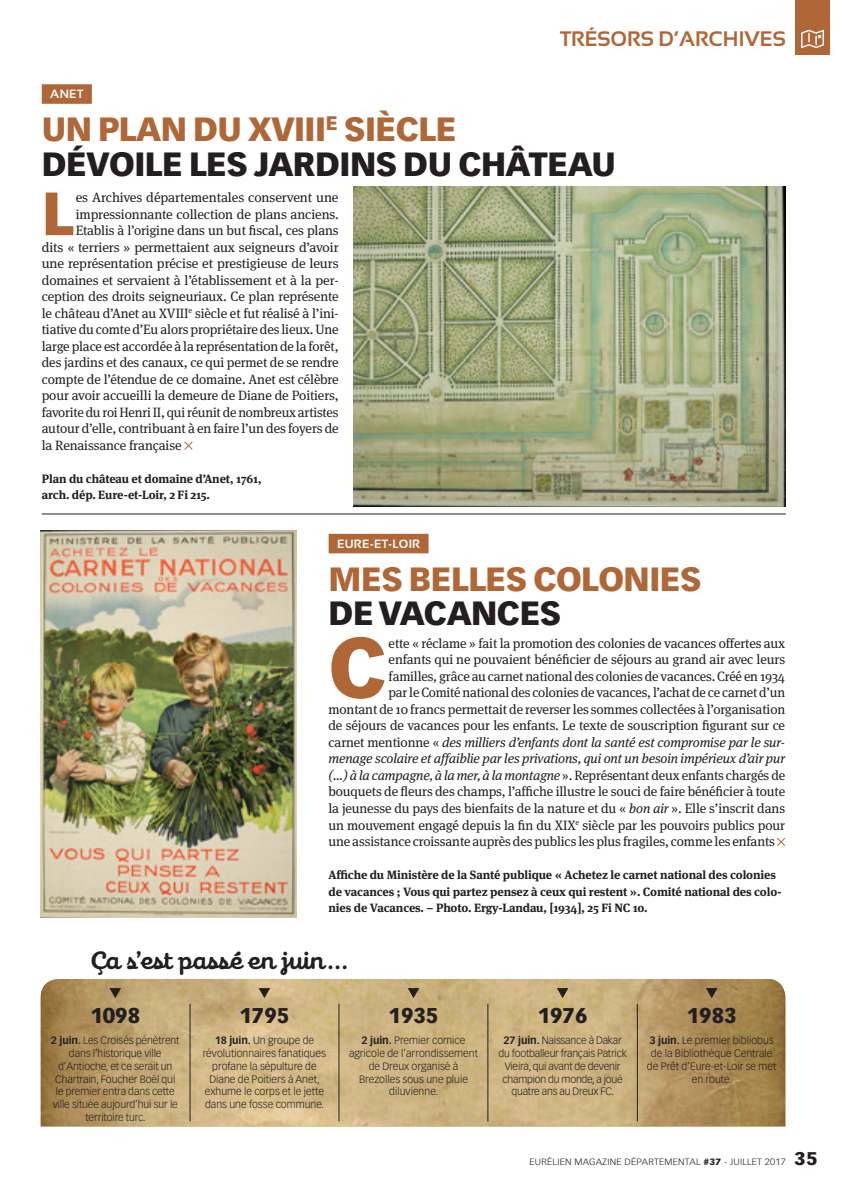
<style>
.page{position:relative;width:850px;height:1193px;background:#fff}
.page>*{position:absolute;margin:0;border:0;box-sizing:border-box;transform-origin:0 0}
.Texte_courant_serif{font:900 82.95px "Vectora LT Std";color:#af6738}
.Texte_courant_serif-2{font:900 59.85px "Vectora LT Std";color:#af6738}
.TITRE_article_plus{font:900 33px/34.5px "Vectora LT Std";letter-spacing:-.015em;color:#231f20}
.TITRE_article_plus-2{font:900 33px/34.5px "Vectora LT Std";letter-spacing:-.015em;color:#af6738}
.RESEAUX_SOC{font:700 22.5px "Galaxie Cassiopeia";color:#231f20}
.TRIBUNES_portrait{font:900 21px "Vectora LT Std";color:#231f20}
.RUBRIQUE{font:700 21px "Sansation";color:#af6738}
.Texte_courant_serif-3{font:13.5px "Meta Serif";letter-spacing:-.01em;color:#231f20}
.Texte_courant_serif-4{font:italic 13.5px "Meta Serif";letter-spacing:-.01em;color:#231f20}
.Texte_courant_serif-5{font:700 12px/16.5px "Meta Serif";letter-spacing:-.01em;color:#231f20}
.CARTOUCHE_fer_gauche{font:700 12px "Sansation";letter-spacing:.025em;color:#fff}
.TRIBUNES_portrait-2{font:300 10.5px/12.8px "Vectora LT Std";letter-spacing:-.01em;color:#231f20;text-align:center}
.t1{font:300 9px "Vectora LH";letter-spacing:.02em;color:#231f20;scale:1.08 1}
.s1{color:#af6738}
.s2{color:#231f20}
.s3{font-style:normal}
.s4{font-style:italic}
.s5{font-weight:700}
.s6{font-weight:900}
.s7{font-weight:900;font-size:18px}
</style>
<div class="page">
<div style="left:795px;top:0;width:34px;height:55px;background:#af6738"></div>
<svg style="left:801px;top:30px;width:23px;height:18px"></svg>
<img style="left:41px;top:979px;width:744px;height:147px">
<hr style="left:190px;top:1003px;width:1px;height:118px;background:#231f20">
<hr style="left:339px;top:1003px;width:1px;height:118px;background:#231f20">
<hr style="left:487px;top:1003px;width:1px;height:118px;background:#231f20">
<hr style="left:637px;top:1003px;width:1px;height:118px;background:#231f20">
<svg style="left:109px;top:988px;width:12px;height:10px"></svg>
<svg style="left:258px;top:988px;width:12px;height:10px"></svg>
<svg style="left:407px;top:988px;width:12px;height:10px"></svg>
<svg style="left:556px;top:988px;width:12px;height:10px"></svg>
<svg style="left:706px;top:988px;width:11px;height:10px"></svg>
<img style="left:353px;top:186px;width:432px;height:320px">
<div style="left:42px;top:84px;width:50px;height:20px;background:#af6738"></div>
<svg style="left:184px;top:441px;width:9px;height:9px"></svg>
<div style="left:328px;top:534px;width:100px;height:19px;background:#af6738"></div>
<svg style="left:777px;top:837px;width:9px;height:9px"></svg>
<img style="left:41px;top:530px;width:255px;height:387px">
<hr style="left:42px;top:513px;width:743px;height:1px;background:#231f20">
<p class="RUBRIQUE" style="left:560px;top:27px;width:227px">TRÉSORS D’ARCHIVES</p>
<p class="CARTOUCHE_fer_gauche" style="left:50px;top:87px;width:35px">ANET</p>
<p class="TITRE_article_plus" style="left:42px;top:112px;width:575px"><span class="s1">UN PLAN DU XVIII</span><sup>E</sup> <span class="s1">SIÈCLE<br></span>DÉVOILE LES JARDINS DU CHÂTEAU</p>
<p class="Texte_courant_serif-2" style="left:42px;top:176px;width:34px">L</p>
<p class="Texte_courant_serif-3" style="left:76px;top:190px;width:264px">es Archives départementales conservent une</p>
<p class="Texte_courant_serif-3" style="left:76px;top:206px;width:264px">impressionnante collection de plans anciens.</p>
<p class="Texte_courant_serif-3" style="left:76px;top:223px;width:264px">Etablis à l’origine dans un but fiscal, ces plans</p>
<p class="Texte_courant_serif-3" style="left:42px;top:239px;width:298px">dits « terriers » permettaient aux seigneurs d’avoir</p>
<p class="Texte_courant_serif-3" style="left:42px;top:256px;width:298px">une représentation précise et prestigieuse de leurs</p>
<p class="Texte_courant_serif-3" style="left:42px;top:272px;width:298px">domaines et servaient à l’établissement et à la per-</p>
<p class="Texte_courant_serif-3" style="left:42px;top:289px;width:298px">ception des droits seigneuriaux. Ce plan représente</p>
<p class="Texte_courant_serif-3" style="left:42px;top:305px;width:298px">le château d’Anet au XVIII<sup>e</sup> siècle et fut réalisé à l’ini-</p>
<p class="Texte_courant_serif-3" style="left:42px;top:322px;width:298px">tiative du comte d’Eu alors propriétaire des lieux. Une</p>
<p class="Texte_courant_serif-3" style="left:42px;top:338px;width:298px">large place est accordée à la représentation de la forêt,</p>
<p class="Texte_courant_serif-3" style="left:42px;top:355px;width:298px">des jardins et des canaux, ce qui permet de se rendre</p>
<p class="Texte_courant_serif-3" style="left:42px;top:371px;width:298px">compte de l’étendue de ce domaine. Anet est célèbre</p>
<p class="Texte_courant_serif-3" style="left:42px;top:388px;width:298px">pour avoir accueilli la demeure de Diane de Poitiers,</p>
<p class="Texte_courant_serif-3" style="left:42px;top:404px;width:298px">favorite du roi Henri II, qui réunit de nombreux artistes</p>
<p class="Texte_courant_serif-3" style="left:42px;top:421px;width:298px">autour d’elle, contribuant à en faire l’un des foyers de</p>
<p class="Texte_courant_serif-3" style="left:42px;top:437px;width:141px">la Renaissance française</p>
<p class="Texte_courant_serif-5" style="left:42px;top:470px;width:221px">Plan du château et domaine d’Anet, 1761,</p>
<p class="Texte_courant_serif-5" style="left:42px;top:486px;width:170px">arch. dép. Eure-et-Loir, 2 Fi 215.</p>
<p class="CARTOUCHE_fer_gauche" style="left:337px;top:537px;width:84px">EURE-ET-LOIR</p>
<p class="TITRE_article_plus-2" style="left:328px;top:561px;width:374px">MES BELLES COLONIES<br><span class="s2">DE VACANCES</span></p>
<p class="Texte_courant_serif" style="left:328px;top:616px;width:60px">C</p>
<p class="Texte_courant_serif-3" style="left:388px;top:635px;width:398px">ette « réclame » fait la promotion des colonies de vacances offertes aux</p>
<p class="Texte_courant_serif-3" style="left:388px;top:652px;width:398px">enfants qui ne pouvaient bénéficier de séjours au grand air avec leurs</p>
<p class="Texte_courant_serif-3" style="left:388px;top:668px;width:398px">familles, grâce au carnet national des colonies de vacances. Créé en 1934</p>
<p class="Texte_courant_serif-3" style="left:388px;top:685px;width:398px">par le Comité national des colonies de vacances, l’achat de ce carnet d’un</p>
<p class="Texte_courant_serif-3" style="left:328px;top:701px;width:458px">montant de 10 francs permettait de reverser les sommes collectées à l’organisation</p>
<p class="Texte_courant_serif-3" style="left:328px;top:718px;width:458px">de séjours de vacances pour les enfants. Le texte de souscription figurant sur ce</p>
<p class="Texte_courant_serif-4" style="left:328px;top:734px;width:458px"><span class="s3">carnet mentionne «</span> des milliers d’enfants dont la santé est compromise par le sur-</p>
<p class="Texte_courant_serif-4" style="left:328px;top:751px;width:458px">menage scolaire et affaiblie par les privations, qui ont un besoin impérieux d’air pur</p>
<p class="Texte_courant_serif-3" style="left:328px;top:767px;width:458px"><span class="s4">(…) à la campagne, à la mer, à la montagne</span> ». Représentant deux enfants chargés de</p>
<p class="Texte_courant_serif-3" style="left:328px;top:784px;width:458px">bouquets de fleurs des champs, l’affiche illustre le souci de faire bénéficier à toute</p>
<p class="Texte_courant_serif-3" style="left:328px;top:800px;width:458px">la jeunesse du pays des bienfaits de la nature et du « <span class="s4">bon air</span> ». Elle s’inscrit dans</p>
<p class="Texte_courant_serif-3" style="left:328px;top:817px;width:458px">un mouvement engagé depuis la fin du XIX<sup>e</sup> siècle par les pouvoirs publics pour</p>
<p class="Texte_courant_serif-3" style="left:328px;top:833px;width:448px">une assistance croissante auprès des publics les plus fragiles, comme les enfants</p>
<p class="Texte_courant_serif-5" style="left:328px;top:866px;width:454px">Affiche du Ministère de la Santé publique « Achetez le carnet national des colonies de vacances ; Vous qui partez pensez à ceux qui restent ». Comité national des colo&shy;nies de Vacances. – Photo. Ergy-Landau, [1934], 25 Fi NC 10.</p>
<p class="RESEAUX_SOC" style="left:91px;top:944px;width:259px">Ça s’est passé en juin…</p>
<p class="TRIBUNES_portrait" style="left:90px;top:1002px;width:51px">1098</p>
<p class="TRIBUNES_portrait-2" style="left:51px;top:1034px;width:130px"><span class="s5">2 juin.</span> Les Croisés pénètrent dans l’historique ville d’Antioche, et ce serait un<br>Chartrain, Foucher Boël qui le premier entra dans cette ville située aujourd’hui sur le territoire turc.</p>
<p class="TRIBUNES_portrait" style="left:239px;top:1002px;width:51px">1795</p>
<p class="TRIBUNES_portrait-2" style="left:203px;top:1034px;width:125px"><span class="s5">18 juin.</span> Un groupe de révolutionnaires fanatiques profane la sépulture de<br>Diane de Poitiers à Anet, exhume le corps et le jette dans une fosse commune.</p>
<p class="TRIBUNES_portrait" style="left:388px;top:1002px;width:51px">1935</p>
<p class="TRIBUNES_portrait-2" style="left:349px;top:1034px;width:130px"><span class="s5">2 juin.</span> Premier comice agricole de l’arrondissement de Dreux organisé à<br>Brezolles sous une pluie diluvienne.</p>
<p class="TRIBUNES_portrait" style="left:537px;top:1002px;width:51px">1976</p>
<p class="TRIBUNES_portrait-2" style="left:498px;top:1034px;width:130px"><span class="s5">27 juin.</span> Naissance à Dakar du footballeur français Patrick<br>Vieira, qui avant de devenir champion du monde, a joué quatre ans au Dreux FC.</p>
<p class="TRIBUNES_portrait" style="left:686px;top:1002px;width:51px">1983</p>
<p class="TRIBUNES_portrait-2" style="left:647px;top:1034px;width:131px"><span class="s5">3 juin.</span> Le premier bibliobus de la Bibliothèque Centrale de Prêt d’Eure-et-Loir se met en route.</p>
<p class="t1" style="left:529px;top:1156px;width:268px">EURÉLIEN MAGAZINE DÉPARTEMENTAL <span class="s6">#37</span> - JUILLET 2017 <span class="s7">35</span></p>
</div>
